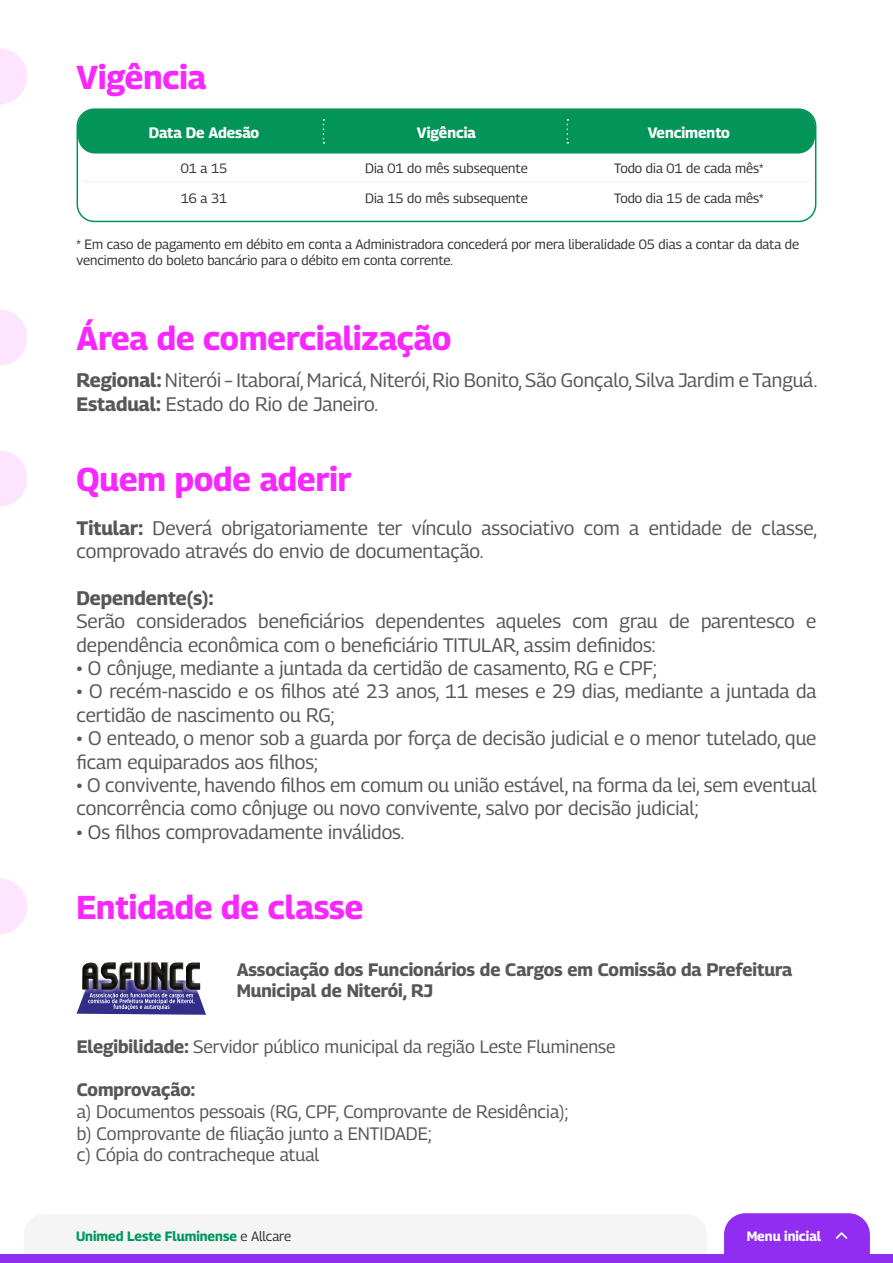
<style>
.page{position:relative;width:893px;height:1263px;background:#fff}
.page>*{position:absolute;margin:0;border:0;box-sizing:border-box;transform-origin:0 0}
.t1{font:700 33px "Georama";color:#f826ff}
.t2{font:19.5px/23.4px "Georama";color:#575757}
.t3{font:700 19.5px "Georama";color:#575757}
.t4{font:18px/21.6px "Georama";color:#575757}
.t5{font:700 18px/21px "Georama";color:#575757}
.t6{font:700 15px "Georama";color:#fff}
.t7{font:13.5px/16.2px "Georama";color:#333}
.t8{font:700 13.5px "Georama";color:#00995d}
.t9{font:700 13.5px "Georama";color:#fff}
.s1{font-weight:700}
.s2{font-weight:400;color:#333}
</style>
<div class="page">
<svg style="left:0;top:48px;width:27px;height:57px"></svg>
<svg style="left:0;top:309px;width:27px;height:57px"></svg>
<svg style="left:0;top:450px;width:27px;height:57px"></svg>
<div style="left:78px;top:109px;width:737px;height:45px;background:#029459;border-radius:17px"></div>
<hr style="left:83px;top:181px;width:242px;height:1px;background:#f3f3f2">
<hr style="left:325px;top:181px;width:243px;height:1px;background:#f3f3f2">
<hr style="left:568px;top:181px;width:242px;height:1px;background:#f3f3f2">
<svg style="left:323px;top:119px;width:1px;height:25px"></svg>
<svg style="left:567px;top:119px;width:1px;height:25px"></svg>
<div style="left:77px;top:108px;width:739px;height:114px;border:2px solid #029459;border-radius:17px"></div>
<svg style="left:77px;top:961px;width:129px;height:54px"></svg>
<svg style="left:0;top:878px;width:27px;height:56px"></svg>
<div style="left:0;top:1254px;width:893px;height:9px;background:#912cf1"></div>
<svg style="left:724px;top:1213px;width:146px;height:41px;background:#9535f1"></svg>
<h1 class="t1" style="left:77px;top:54px;width:131px">Vigência</h1>
<p class="t6" style="left:149px;top:122px;width:112px">Data De Adesão</p>
<p class="t6" style="left:417px;top:122px;width:61px">Vigência</p>
<p class="t6" style="left:648px;top:122px;width:84px">Vencimento</p>
<p class="t7" style="left:181px;top:160px;width:48px">01 a 15</p>
<p class="t7" style="left:365px;top:160px;width:164px">Dia 01 do mês subsequente</p>
<p class="t7" style="left:614px;top:160px;width:151px">Todo dia 01 de cada mês*</p>
<p class="t7" style="left:181px;top:190px;width:48px">16 a 31</p>
<p class="t7" style="left:365px;top:190px;width:164px">Dia 15 do mês subsequente</p>
<p class="t7" style="left:614px;top:190px;width:151px">Todo dia 15 de cada mês*</p>
<p class="t7" style="left:77px;top:235px;width:724px">* Em caso de pagamento em débito em conta a Administradora concederá por mera liberalidade 05 dias a contar da data de vencimento do boleto bancário para o débito em conta corrente.</p>
<h1 class="t1" style="left:77px;top:315px;width:376px">Área de comercialização</h1>
<p class="t2" style="left:77px;top:368px;width:742px"><span class="s1">Regional:</span> Niterói – Itaboraí, Maricá, Niterói, Rio Bonito, São Gonçalo, Silva Jardim e Tanguá.<br><span class="s1">Estadual:</span> Estado do Rio de Janeiro.</p>
<h1 class="t1" style="left:77px;top:456px;width:277px">Quem pode aderir</h1>
<p class="t2" style="left:77px;top:516px;width:742px"><span class="s1">Titular:</span> Deverá obrigatoriamente ter vínculo associativo com a entidade de classe, comprovado através do envio de documentação.</p>
<p class="t3" style="left:77px;top:584px;width:139px">Dependente(s):</p>
<p class="t2" style="left:77px;top:609px;width:741px">Serão considerados beneficiários dependentes aqueles com grau de parentesco e dependência econômica com o beneficiário TITULAR, assim definidos:</p>
<p class="t2" style="left:77px;top:656px;width:582px">• O cônjuge, mediante a juntada da certidão de casamento, RG e CPF;</p>
<p class="t2" style="left:77px;top:679px;width:741px">• O recém-nascido e os filhos até 23 anos, 11 meses e 29 dias, mediante a juntada da certidão de nascimento ou RG;</p>
<p class="t2" style="left:77px;top:726px;width:741px">• O enteado, o menor sob a guarda por força de decisão judicial e o menor tutelado, que ficam equiparados aos filhos;</p>
<p class="t2" style="left:77px;top:773px;width:741px">• O convivente, havendo filhos em comum ou união estável, na forma da lei, sem eventual concorrência como cônjuge ou novo convivente, salvo por decisão judicial;</p>
<p class="t2" style="left:77px;top:820px;width:329px">• Os filhos comprovadamente inválidos.</p>
<h1 class="t1" style="left:77px;top:884px;width:288px">Entidade de classe</h1>
<p class="t5" style="left:237px;top:959px;width:557px">Associação dos Funcionários de Cargos em Comissão da Prefeitura<br>Municipal de Niterói, RJ</p>
<p class="t4" style="left:77px;top:1035px;width:540px"><span class="s1">Elegibilidade:</span> Servidor público municipal da região Leste Fluminense</p>
<p class="t5" style="left:77px;top:1079px;width:120px">Comprovação:</p>
<p class="t4" style="left:77px;top:1100px;width:493px">a) Documentos pessoais (RG, CPF, Comprovante de Residência); b) Comprovante de filiação junto a ENTIDADE;<br>c) Cópia do contracheque atual</p>
<p class="t8" style="left:76px;top:1226px;width:216px">Unimed Leste Fluminense <span class="s2">e Allcare</span></p>
<p class="t9" style="left:747px;top:1226px;width:76px">Menu inicial</p>
</div>
